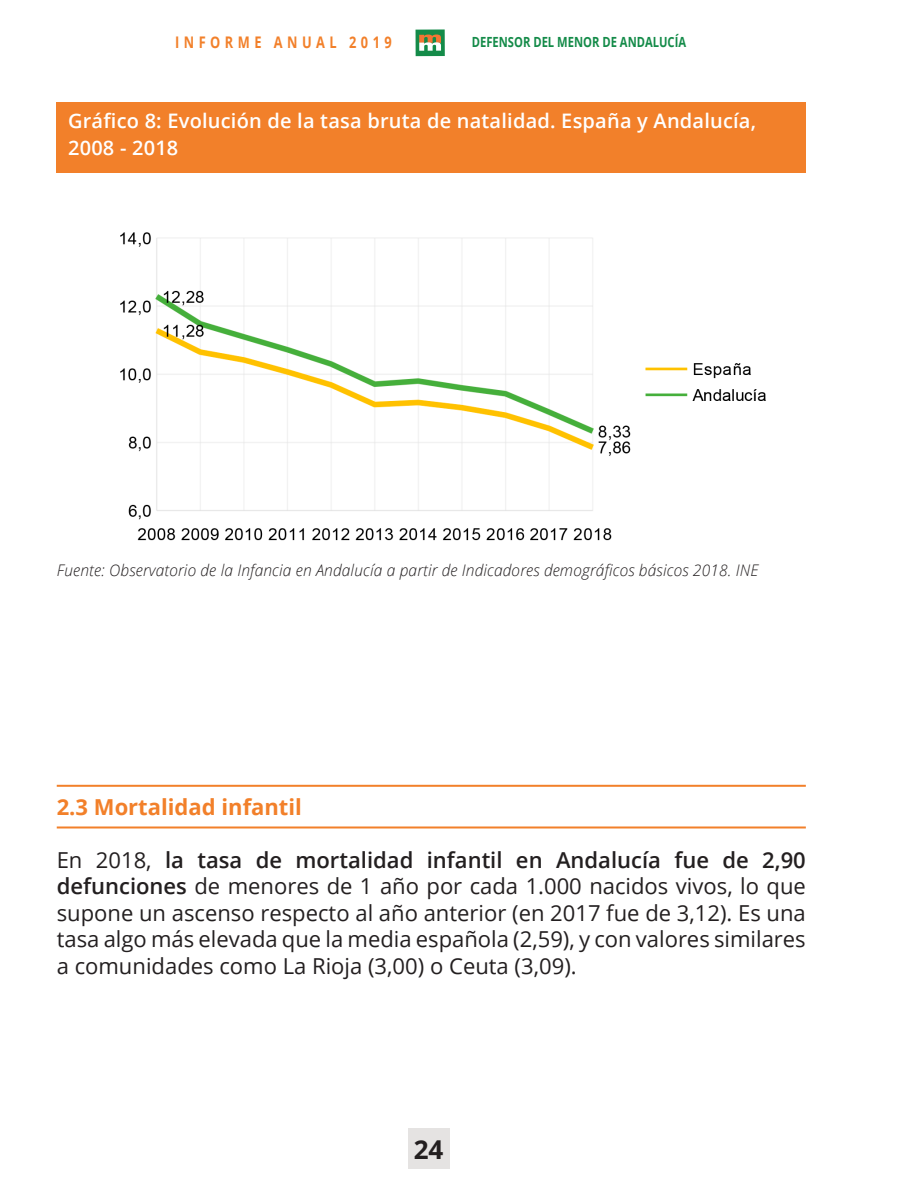
<style>
.page{position:relative;width:908px;height:1191px;background:#fff}
.page>*{position:absolute;margin:0;border:0;box-sizing:border-box;transform-origin:0 0}
.t1{font:700 26px "Open Sans";color:#231f20}
.t2{font:22px/26.4px "Open Sans";color:#231f20;text-align:justify}
.t3{font:700 22px "Open Sans";color:#f2802a}
.TITULO_GRÁFICO{font:600 20px/26.4px "Open Sans";letter-spacing:.01em;color:#fff}
.Pie_Tabla{font:italic 300 16px "Open Sans";letter-spacing:.01em;color:#231f20}
.t4{font:700 16px "Open Sans";letter-spacing:.35em;color:#f2802a;scale:.8 1}
.t5{font:700 14px "Open Sans";color:#148b49;scale:.8 1}
.s1{font-weight:600}
</style>
<div class="page">
<div style="left:408px;top:1128px;width:41px;height:41px;background:#e5e3e2"></div>
<div style="left:415px;top:29px;width:29px;height:27px;background:#148b49"></div>
<svg style="left:419px;top:35px;width:22px;height:16px"></svg>
<div style="left:57px;top:102px;width:748px;height:71px;background:#f2802a"></div>
<hr style="left:57px;top:785px;width:748px;height:2px;background:#f2802a">
<hr style="left:57px;top:826px;width:748px;height:2px;background:#f2802a">
<img style="left:120px;top:232px;width:646px;height:309px">
<p class="t4" style="left:175px;top:31px;width:272px">INFORME ANUAL 2019</p>
<p class="t5" style="left:471px;top:32px;width:269px">DEFENSOR DEL MENOR DE ANDALUCÍA</p>
<p class="TITULO_GRÁFICO" style="left:68px;top:108px;width:689px">Gráfico 8: Evolución de la tasa bruta de natalidad. España y Andalucía,<br>2008 - 2018</p>
<p class="Pie_Tabla" style="left:57px;top:559px;width:703px">Fuente: Observatorio de la Infancia en Andalucía a partir de Indicadores demográficos básicos 2018. INE</p>
<p class="t3" style="left:57px;top:791px;width:246px">2.3 Mortalidad infantil</p>
<p class="t2" style="left:57px;top:846px;width:750px">En 2018, <span class="s1">la tasa de mortalidad infantil en Andalucía fue de 2,90 defunciones</span> de menores de 1 año por cada 1.000 nacidos vivos, lo que supone un ascenso respecto al año anterior (en 2017 fue de 3,12). Es una tasa algo más elevada que la media española (2,59), y con valores similares a comunidades como La Rioja (3,00) o Ceuta (3,09).</p>
<p class="t1" style="left:413px;top:1131px;width:31px">24</p>
</div>
